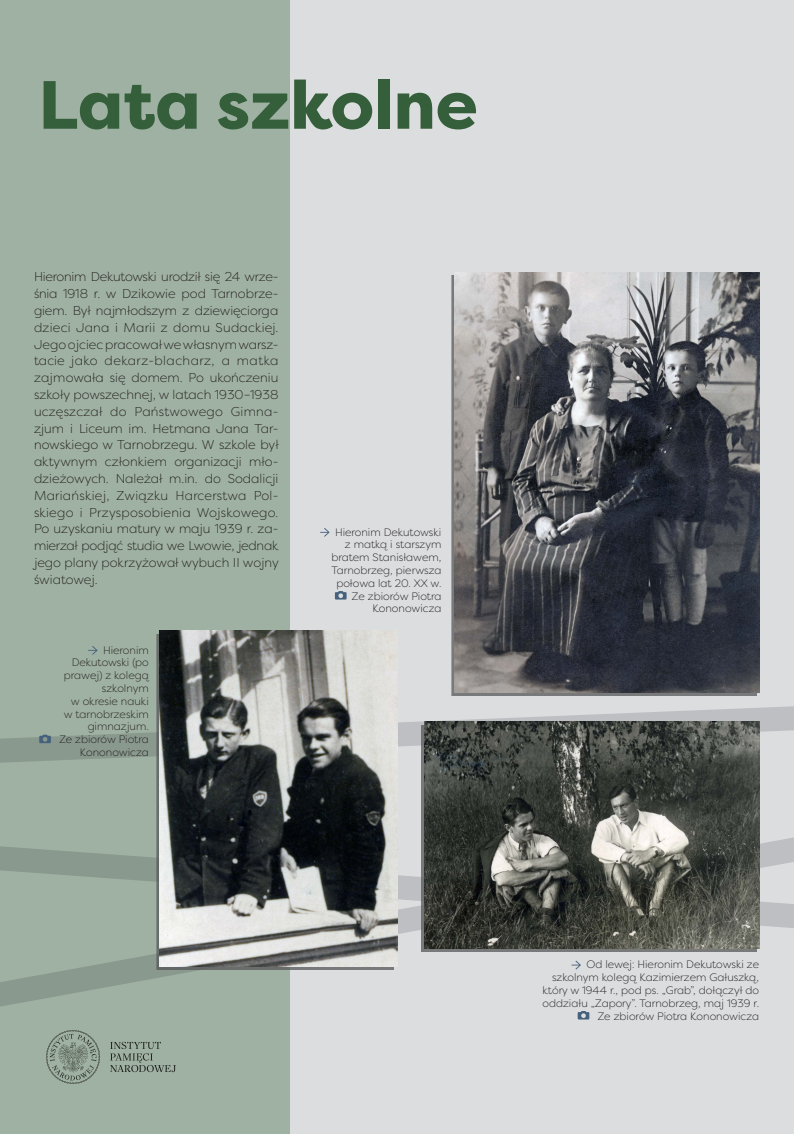
<style>
.page{position:relative;width:794px;height:1134px;background:#dcdddf}
.page>*{position:absolute;margin:0;border:0;box-sizing:border-box;transform-origin:0 0}
.tytul_planszy{font:800 68px "Filson Pro";color:#355f3a}
.tekst_glowny{font:300 12.8px/16.8px "Filson Pro";color:#231f20;text-align:justify}
.podpis_just_prawo{font:300 10.8px/12.8px "Filson Pro";color:#231f20;text-align:right}
</style>
<div class="page">
<div style="left:0;top:0;width:289px;height:1134px;background:#9fb1a2"></div>
<svg style="left:0;top:703px;width:794px;height:64px"></svg>
<svg style="left:0;top:824px;width:794px;height:200px"></svg>
<div style="left:421px;top:725px;width:336px;height:227px;background:#57585a;opacity:.75"></div>
<img style="left:424px;top:722px;width:336px;height:226px">
<div style="left:157px;top:634px;width:237px;height:336px;background:#57585a;opacity:.75"></div>
<img style="left:160px;top:631px;width:237px;height:335px">
<div style="left:451px;top:275px;width:305px;height:421px;background:#57585a;opacity:.75"></div>
<img style="left:455px;top:272px;width:305px;height:421px">
<svg style="left:46px;top:1030px;width:54px;height:54px"></svg>
<svg style="left:110px;top:1042px;width:66px;height:30px"></svg>
<svg style="left:320px;top:528px;width:9px;height:9px"></svg>
<svg style="left:335px;top:591px;width:11px;height:8px"></svg>
<svg style="left:88px;top:646px;width:10px;height:9px"></svg>
<svg style="left:39px;top:735px;width:12px;height:8px"></svg>
<svg style="left:571px;top:960px;width:10px;height:9px"></svg>
<svg style="left:577px;top:1011px;width:12px;height:8px"></svg>
<p class="tytul_planszy" style="left:39px;top:62px;width:440px">Lata szkolne</p>
<p class="tekst_glowny" style="left:34px;top:268px;width:246px">Hieronim Dekutowski urodził się 24 wrze&shy;śnia 1918 r. w Dzikowie pod Tarnobrze&shy;giem. Był najmłodszym z dziewięciorga dzieci Jana i Marii z domu Sudackiej.<br>Jego ojciec pracował we własnym warsz&shy;tacie jako dekarz-blacharz, a matka zajmowała się domem. Po ukończeniu szkoły powszechnej, w latach 1930–1938 uczęszczał do Państwowego Gimna&shy;zjum i Liceum im. Hetmana Jana Tar&shy;nowskiego w Tarnobrzegu. W szkole był aktywnym członkiem organizacji mło&shy;dzieżowych. Należał m.in. do Sodalicji Mariańskiej, Związku Harcerstwa Pol&shy;skiego i Przysposobienia Wojskowego.<br>Po uzyskaniu matury w maju 1939 r. za&shy;mierzał podjąć studia we Lwowie, jednak jego plany pokrzyżował wybuch II wojny światowej.</p>
<p class="podpis_just_prawo" style="left:64px;top:643px;width:87px">Hieronim<br>Dekutowski (po prawej) z kolegą szkolnym<br>w okresie nauki w tarnobrzeskim gimnazjum.</p>
<p class="podpis_just_prawo" style="left:59px;top:733px;width:91px">Ze zbiorów Piotra<br>Kononowicza</p>
<p class="podpis_just_prawo" style="left:331px;top:525px;width:112px">Hieronim Dekutowski z matką i starszym bratem Stanisławem,<br>Tarnobrzeg, pierwsza połowa lat 20. XX w.<br>Ze zbiorów Piotra<br>Kononowicza</p>
<p class="podpis_just_prawo" style="left:542px;top:958px;width:218px">Od lewej: Hieronim Dekutowski ze szkolnym kolegą Kazimierzem Gałuszką, który w 1944 r., pod ps. „Grab”, dołączył do oddziału „Zapory”. Tarnobrzeg, maj 1939 r.<br>Ze zbiorów Piotra Kononowicza</p>
</div>
